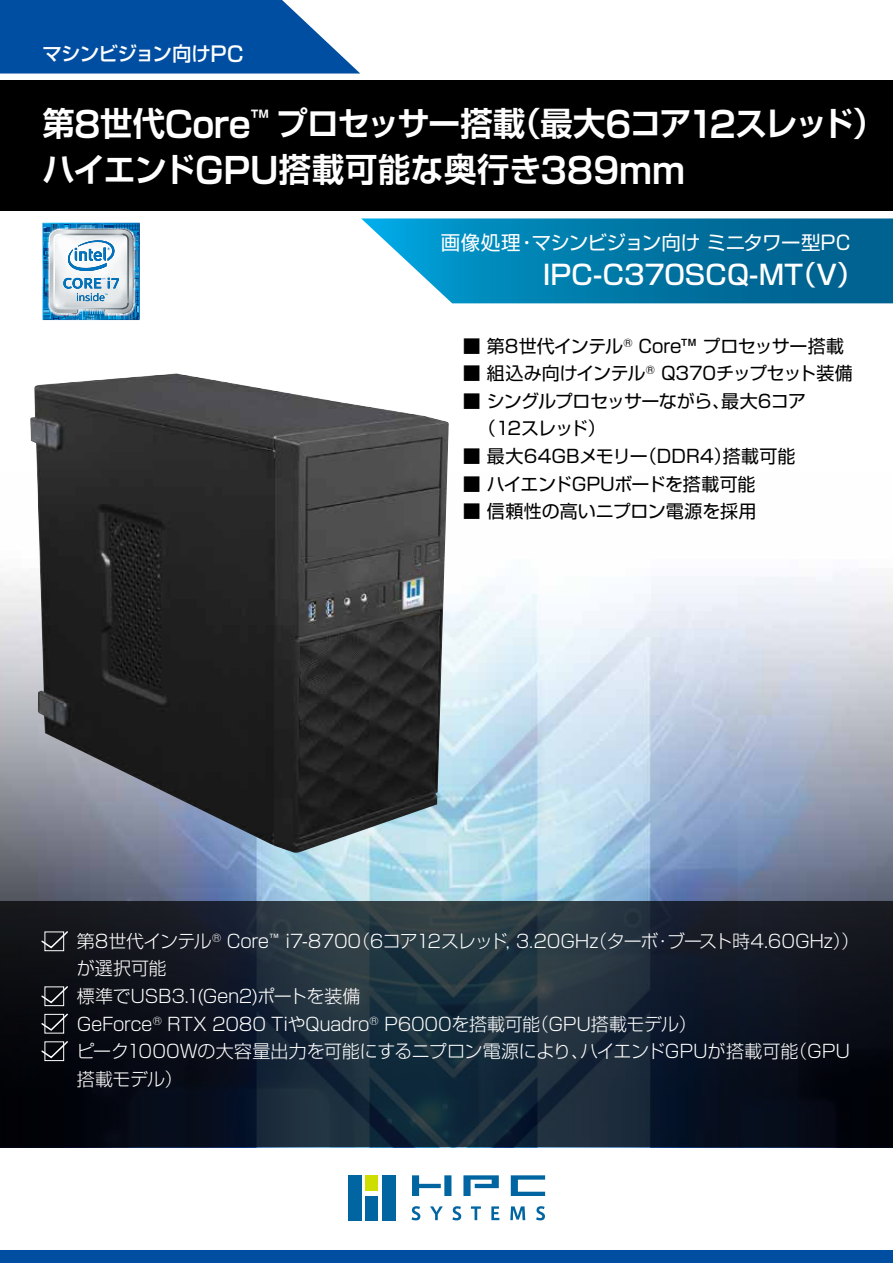
<style>
.page{position:relative;width:893px;height:1263px;background:#fff}
.page>*{position:absolute;margin:0;border:0;box-sizing:border-box;transform-origin:0 0}
.t1{font:700 35.55px "Shin Go Pr 5 De";letter-spacing:-.01em;color:#fff}
.t2{font:700 33px "Shin Go Pr 5 De";letter-spacing:-.035em;color:#fff}
.t3{font:700 33px "Shin Go Pr 5 De";letter-spacing:.015em;color:#fff}
.t4{font:500 27px "Shin Go Pr 5";letter-spacing:-.01em;color:#fff}
.t5{font:700 20.7px "Shin Go Pr 5 De";color:#fff}
.t6{font:19.5px "Shin Go Pr 5";letter-spacing:-.025em;color:#fff}
.t7{font:500 19.5px "Shin Go Pr 5";letter-spacing:-.04em;color:#fff}
.t8{font:300 18px/27.6px "Shin Go Pr 5";letter-spacing:-.02em;color:#fff}
.t9{font:18px "Shin Go Pr 5";letter-spacing:-.01em;color:#000}
.t10{font:300 18px "Shin Go Pr 5";letter-spacing:-.045em;color:#fff}
.t11{font:18px "Shin Go Pr 5";letter-spacing:-.04em;color:#000}
.t12{font:300 10.5px "Shin Go Pr 5";color:#fff}
.t13{font:10.5px "Shin Go Pr 5";color:#000}
.s1{font-size:21px}
.s2{font-size:33px}
.s3{font-size:35.55px}
</style>
<div class="page">
<img style="left:0;top:574px;width:893px;height:328px">
<svg style="left:0;top:902px;width:893px;height:245px;background:#141f2b"></svg>
<svg style="left:361px;top:218px;width:532px;height:85px;background:#1784af"></svg>
<img style="left:30px;top:373px;width:420px;height:480px">
<svg style="left:0;top:0;width:360px;height:74px;background:#1b60ab"></svg>
<div style="left:0;top:81px;width:893px;height:129px;background:#000"></div>
<div style="left:348px;top:1175px;width:13px;height:45px;background:#0065a1"></div>
<div style="left:366px;top:1175px;width:12px;height:15px;background:#cdde00"></div>
<div style="left:366px;top:1196px;width:12px;height:24px;background:#0065a1"></div>
<div style="left:382px;top:1175px;width:14px;height:45px;background:#0065a1"></div>
<svg style="left:511px;top:1175px;width:34px;height:21px"></svg>
<svg style="left:463px;top:1175px;width:36px;height:21px"></svg>
<svg style="left:412px;top:1175px;width:39px;height:21px"></svg>
<svg style="left:412px;top:1206px;width:8px;height:14px"></svg>
<svg style="left:430px;top:1206px;width:13px;height:14px"></svg>
<svg style="left:452px;top:1206px;width:9px;height:14px"></svg>
<svg style="left:471px;top:1206px;width:10px;height:14px"></svg>
<svg style="left:491px;top:1206px;width:8px;height:14px"></svg>
<svg style="left:510px;top:1206px;width:15px;height:14px"></svg>
<svg style="left:536px;top:1206px;width:9px;height:14px"></svg>
<svg style="left:43px;top:223px;width:97px;height:97px"></svg>
<div style="left:45px;top:931px;width:19px;height:20px;border:1px solid #fff"></div>
<svg style="left:40px;top:930px;width:29px;height:19px"></svg>
<div style="left:45px;top:986px;width:19px;height:20px;border:1px solid #fff"></div>
<svg style="left:40px;top:985px;width:29px;height:19px"></svg>
<svg style="left:40px;top:1012px;width:29px;height:20px"></svg>
<div style="left:45px;top:1041px;width:19px;height:20px;border:1px solid #fff"></div>
<svg style="left:40px;top:1040px;width:29px;height:19px"></svg>
<div style="left:0;top:1250px;width:893px;height:13px;background:#004ea2"></div>
<p class="t7" style="left:43px;top:38px;width:203px">マシンビジョン向け<span class="s1">PC</span></p>
<h1 class="t1" style="left:43px;top:96px;width:210px"><span class="s2">第</span>8<span class="s2">世代</span>Core</h1>
<p class="t5" style="left:250px;top:102px;width:20px">™</p>
<h2 class="t2" style="left:275px;top:97px;width:252px">プロセッサー搭載</h2>
<h2 class="t2" style="left:509px;top:97px;width:378px">（最大<span class="s3">6</span>コア<span class="s3">12</span>スレッド(</h2>
<h2 class="t3" style="left:43px;top:142px;width:501px">ハイエンド<span class="s3">GPU</span>搭載可能な奥行き</h2>
<h1 class="t1" style="left:540px;top:141px;width:146px">389mm</h1>
<p class="t6" style="left:532px;top:226px;width:320px">マシンビジョン向けミニタワー型PC</p>
<p class="t6" style="left:441px;top:226px;width:81px">画像処理</p>
<p class="t6" style="left:517px;top:226px;width:21px">・</p>
<h3 class="t4" style="left:789px;top:253px;width:76px">（V(</h3>
<h3 class="t4" style="left:542px;top:253px;width:262px">IPC C- 370SCQ-MT</h3>
<p class="t9" style="left:639px;top:331px;width:207px">Core™ プロセッサー搭載</p>
<p class="t9" style="left:463px;top:331px;width:162px">■ 第8世代インテル</p>
<p class="t13" style="left:623px;top:334px;width:11px">®</p>
<p class="t9" style="left:463px;top:359px;width:184px">■ 組込み向けインテル</p>
<p class="t9" style="left:661px;top:359px;width:193px">Q370チップセット装備</p>
<p class="t13" style="left:646px;top:362px;width:11px">®</p>
<p class="t11" style="left:463px;top:386px;width:269px">■ シングルプロセッサーながら、</p>
<p class="t9" style="left:463px;top:414px;width:145px">　 （12スレッド(</p>
<p class="t9" style="left:721px;top:386px;width:87px">最大6コア</p>
<p class="t9" style="left:639px;top:441px;width:94px">（DDR4）</p>
<p class="t9" style="left:723px;top:441px;width:74px">搭載可能</p>
<p class="t9" style="left:463px;top:441px;width:186px">■ 最大64GBメモリー</p>
<p class="t9" style="left:463px;top:469px;width:294px">■ ハイエンドGPUボードを搭載可能</p>
<p class="t9" style="left:463px;top:496px;width:295px">■ 信頼性の高いニプロン電源を採用</p>
<p class="t8" style="left:667px;top:925px;width:194px">ブースト時4.60GHz ((</p>
<p class="t8" style="left:589px;top:925px;width:71px">（ターボ</p>
<p class="t10" style="left:352px;top:926px;width:248px">（6コア12スレッド, 3.20GHz</p>
<p class="t8" style="left:77px;top:925px;width:285px">第8世代インテル<br>が選択可能<br>標準でUSB3.1(Gen2)ポートを装備</p>
<p class="t8" style="left:227px;top:925px;width:44px">Core</p>
<p class="t8" style="left:286px;top:925px;width:77px">i7-8700</p>
<p class="t12" style="left:212px;top:929px;width:11px">®</p>
<p class="t12" style="left:269px;top:929px;width:11px">™</p>
<p class="t8" style="left:654px;top:925px;width:19px">・</p>
<p class="t8" style="left:531px;top:1008px;width:167px">（GPU搭載モデル(</p>
<p class="t8" style="left:384px;top:1008px;width:158px">P6000を搭載可能</p>
<p class="t8" style="left:167px;top:1008px;width:204px">RTX 2080 TiやQuadro</p>
<p class="t8" style="left:77px;top:1008px;width:77px">GeForce</p>
<p class="t12" style="left:153px;top:1012px;width:11px">®</p>
<p class="t12" style="left:370px;top:1012px;width:11px">®</p>
<p class="t8" style="left:789px;top:1036px;width:62px">（GPU</p>
<p class="t8" style="left:77px;top:1036px;width:514px">ピーク1000Wの大容量出力を可能にするニプロン電源により、搭載モデル(</p>
<p class="t8" style="left:580px;top:1036px;width:220px">ハイエンドGPUが搭載可能</p>
</div>
